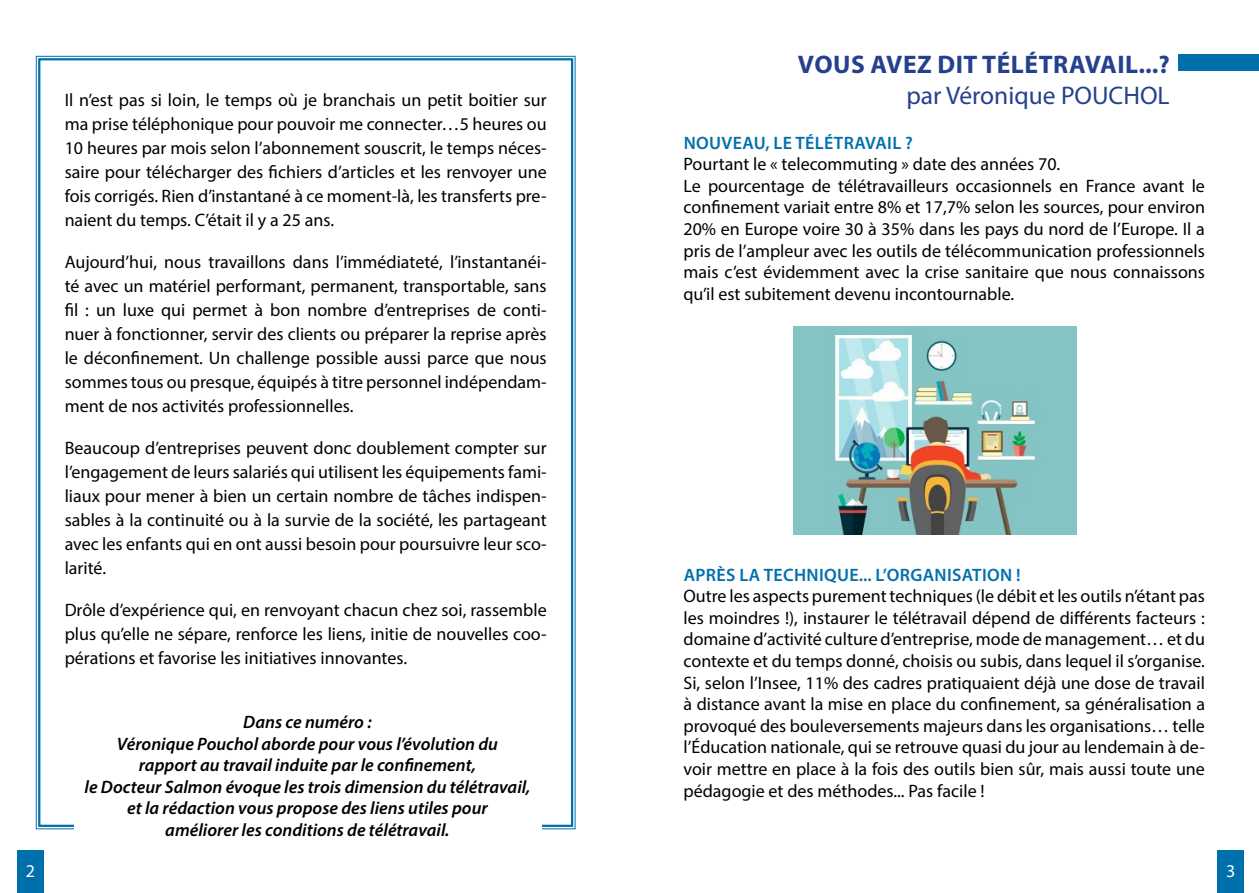
<style>
.page{position:relative;width:1259px;height:893px;background:#fff}
.page>*{position:absolute;margin:0;border:0;box-sizing:border-box;transform-origin:0 0}
.t1{font:700 25.5px "Myriad Pro";letter-spacing:.02em;color:#25408e}
.t2{font:25.5px "Myriad Pro";color:#25408e}
.t3{font:18px/24px "Myriad Pro";color:#000;text-align:justify}
.t4{font:italic 600 18px/21.6px "Myriad Pro";color:#000;text-align:center}
.t5{font:600 18px "Myriad Pro";letter-spacing:.02em;color:#0070ad}
.t6{font:18px "Myriad Pro";color:#fff}
</style>
<div class="page">
<div style="left:17px;top:850px;width:27px;height:43px;background:#0070ad"></div>
<div style="left:1217px;top:850px;width:27px;height:43px;background:#0070ad"></div>
<svg style="left:36px;top:56px;width:540px;height:774px"></svg>
<div style="left:74px;top:803px;width:467px;height:73px;background:#fff"></div>
<div style="left:1178px;top:54px;width:81px;height:17px;background:#0070ad"></div>
<img style="left:793px;top:326px;width:283px;height:209px">
<p class="t3" style="left:65px;top:89px;width:483px">Il n’est pas si loin, le temps où je branchais un petit boitier sur ma prise téléphonique pour pouvoir me connecter…5 heures ou 10 heures par mois selon l’abonnement souscrit, le temps néces&shy;saire pour télécharger des fichiers d’articles et les renvoyer une fois corrigés. Rien d’instantané à ce moment-là, les transferts pre&shy;naient du temps. C’était il y a 25 ans.</p>
<p class="t3" style="left:65px;top:251px;width:483px">Aujourd’hui, nous travaillons dans l’immédiateté, l’instantanéi&shy;té avec un matériel performant, permanent, transportable, sans fil : un luxe qui permet à bon nombre d’entreprises de conti&shy;nuer à fonctionner, servir des clients ou préparer la reprise après le déconfinement. Un challenge possible aussi parce que nous sommes tous ou presque, équipés à titre personnel indépendam&shy;ment de nos activités professionnelles.</p>
<p class="t3" style="left:65px;top:436px;width:483px">Beaucoup d’entreprises peuvent donc doublement compter sur l’engagement de leurs salariés qui utilisent les équipements fami&shy;liaux pour mener à bien un certain nombre de tâches indispen&shy;sables à la continuité ou à la survie de la société, les partageant avec les enfants qui en ont aussi besoin pour poursuivre leur sco&shy;larité.</p>
<p class="t3" style="left:65px;top:598px;width:483px">Drôle d’expérience qui, en renvoyant chacun chez soi, rassemble plus qu’elle ne sépare, renforce les liens, initie de nouvelles coo&shy;pérations et favorise les initiatives innovantes.</p>
<p class="t4" style="left:84px;top:712px;width:447px">Dans ce numéro :<br>Véronique Pouchol aborde pour vous l’évolution du<br>rapport au travail induite par le confinement,<br>le Docteur Salmon évoque les trois dimension du télétravail, et la rédaction vous propose des liens utiles pour<br>améliorer les conditions de télétravail.</p>
<h1 class="t1" style="left:798px;top:52px;width:373px">VOUS AVEZ DIT TÉLÉTRAVAIL...?</h1>
<h1 class="t2" style="left:906px;top:83px;width:265px">par Véronique POUCHOL</h1>
<p class="t5" style="left:683px;top:134px;width:231px">NOUVEAU, LE TÉLÉTRAVAIL ?</p>
<p class="t3" style="left:683px;top:154px;width:523px;line-height:21.6px;text-align:left">Pourtant le « telecommuting » date des années 70.<br>Le pourcentage de télétravailleurs occasionnels en France avant le confinement variait entre 8% et 17,7% selon les sources, pour environ 20% en Europe voire 30 à 35% dans les pays du nord de l’Europe. Il a pris de l’ampleur avec les outils de télécommunication professionnels mais c’est évidemment avec la crise sanitaire que nous connaissons qu’il est subitement devenu incontournable.</p>
<p class="t5" style="left:683px;top:566px;width:339px">APRÈS LA TECHNIQUE... L’ORGANISATION !</p>
<p class="t3" style="left:683px;top:586px;width:523px;line-height:21.6px">Outre les aspects purement techniques (le débit et les outils n’étant pas les moindres !), instaurer le télétravail dépend de différents facteurs : domaine d’activité culture d’entreprise, mode de management… et du contexte et du temps donné, choisis ou subis, dans lequel il s’organise.<br>Si, selon l’Insee, 11% des cadres pratiquaient déjà une dose de travail à distance avant la mise en place du confinement, sa généralisation a provoqué des bouleversements majeurs dans les organisations… telle l’Éducation nationale, qui se retrouve quasi du jour au lendemain à de&shy;voir mettre en place à la fois des outils bien sûr, mais aussi toute une pédagogie et des méthodes... Pas facile !</p>
<p class="t6" style="left:26px;top:862px;width:11px">2</p>
<p class="t6" style="left:1226px;top:862px;width:11px">3</p>
</div>
